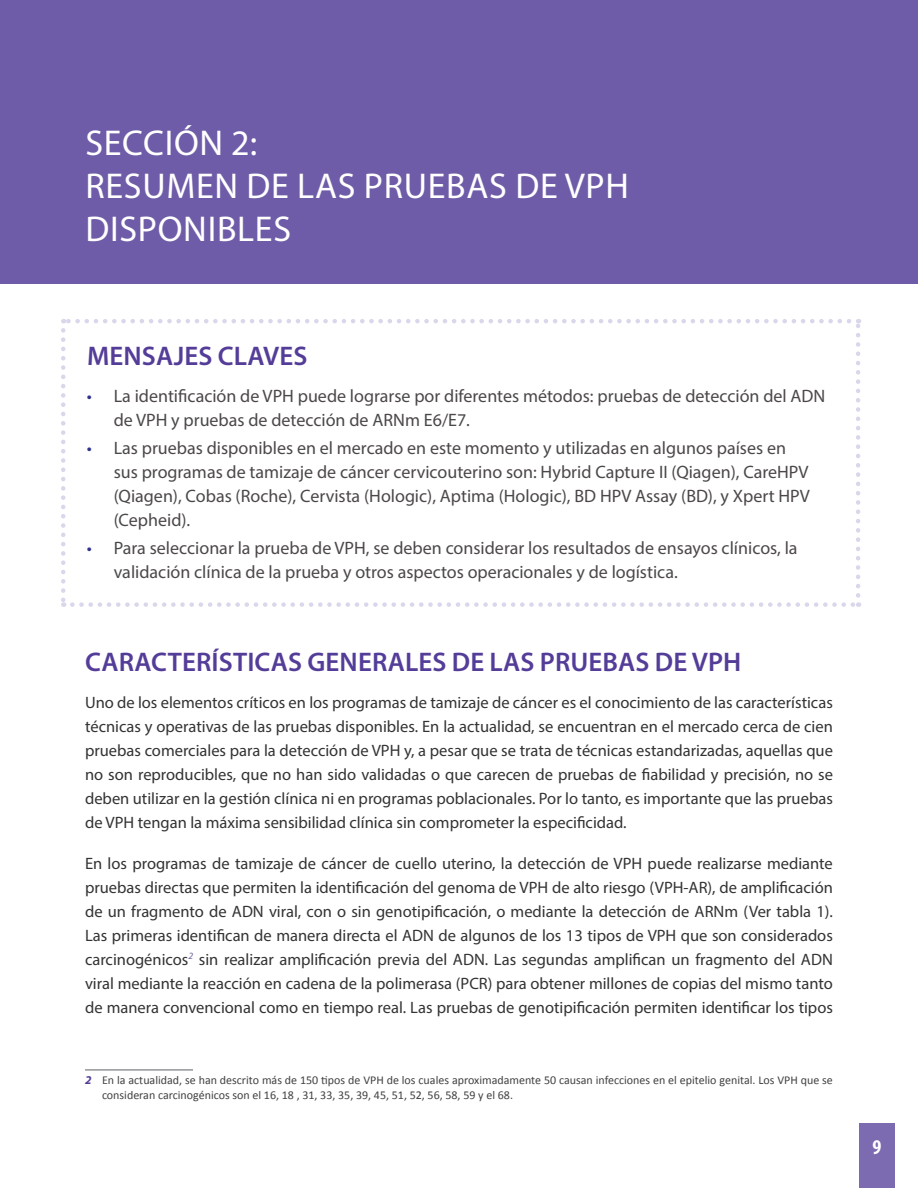
<style>
.page{position:relative;width:918px;height:1188px;background:#fff}
.page>*{position:absolute;margin:0;border:0;box-sizing:border-box;transform-origin:0 0}
.t1{font:36px/43.2px "Myriad Pro";letter-spacing:.02em;color:#fff}
.t2{font:600 27px "Myriad Pro";letter-spacing:.005em;color:#543d98}
.t3{font:700 condensed 21px "Myriad Pro";color:#fff}
.t4{font:18px/24px "Myriad Pro";color:#4c474a}
.t5{font:16.5px/24px "Myriad Pro";color:#333;text-align:justify}
.t6{font:12px/14.4px "Calibri";color:#414042}
.s1{color:#2f318f}
.s2{font-family:"Myriad Pro";font-weight:700;font-style:italic;color:#543d98}
</style>
<div class="page">
<div style="left:859px;top:1123px;width:36px;height:65px;background:#7c6bb0"></div>
<hr style="left:85px;top:1069px;width:108px;height:2px;background:#939598">
<div style="left:0;top:0;width:918px;height:283px;background:#6f5ca8"></div>
<svg style="left:61px;top:330px;width:4px;height:277px"></svg>
<svg style="left:72px;top:602px;width:787px;height:5px"></svg>
<svg style="left:856px;top:319px;width:4px;height:276px"></svg>
<svg style="left:63px;top:319px;width:786px;height:4px"></svg>
<h1 class="t1" style="left:85px;top:120px;width:545px">SECCIÓN 2:<br>RESUMEN DE LAS PRUEBAS DE VPH<br>DISPONIBLES</h1>
<h2 class="t2" style="left:87px;top:339px;width:222px">MENSAJES CLAVES</h2>
<p class="t4" style="left:114px;top:383px;width:713px;text-indent:-27px"><span class="s1">•</span> La identificación de VPH puede lograrse por diferentes métodos: pruebas de detección del ADN de VPH y pruebas de detección de ARNm E6/E7.</p>
<p class="t4" style="left:114px;top:436px;width:698px;text-indent:-27px"><span class="s1">•</span> Las pruebas disponibles en el mercado en este momento y utilizadas en algunos países en sus programas de tamizaje de cáncer cervicouterino son: Hybrid Capture II (Qiagen), CareHPV (Qiagen), Cobas (Roche), Cervista (Hologic), Aptima (Hologic), BD HPV Assay (BD), y Xpert HPV (Cepheid).</p>
<p class="t4" style="left:114px;top:536px;width:685px;text-indent:-27px"><span class="s1">•</span> Para seleccionar la prueba de VPH, se deben considerar los resultados de ensayos clínicos, la validación clínica de la prueba y otros aspectos operacionales y de logística.</p>
<h2 class="t2" style="left:85px;top:645px;width:658px">CARACTERÍSTICAS GENERALES DE LAS PRUEBAS DE VPH</h2>
<p class="t5" style="left:85px;top:690px;width:750px">Uno de los elementos críticos en los programas de tamizaje de cáncer es el conocimiento de las características técnicas y operativas de las pruebas disponibles. En la actualidad, se encuentran en el mercado cerca de cien pruebas comerciales para la detección de VPH y, a pesar que se trata de técnicas estandarizadas, aquellas que no son reproducibles, que no han sido validadas o que carecen de pruebas de fiabilidad y precisión, no se deben utilizar en la gestión clínica ni en programas poblacionales. Por lo tanto, es importante que las pruebas de VPH tengan la máxima sensibilidad clínica sin comprometer la especificidad.</p>
<p class="t5" style="left:85px;top:851px;width:749px">En los programas de tamizaje de cáncer de cuello uterino, la detección de VPH puede realizarse mediante pruebas directas que permiten la identificación del genoma de VPH de alto riesgo (VPH-AR), de amplificación de un fragmento de ADN viral, con o sin genotipificación, o mediante la detección de ARNm (Ver tabla 1).<br>Las primeras identifican de manera directa el ADN de algunos de los 13 tipos de VPH que son considerados carcinogénicos<sup>2</sup> sin realizar amplificación previa del ADN. Las segundas amplifican un fragmento del ADN viral mediante la reacción en cadena de la polimerasa (PCR) para obtener millones de copias del mismo tanto de manera convencional como en tiempo real. Las pruebas de genotipificación permiten identificar los tipos</p>
<p class="t6" style="left:102px;top:1073px;width:732px;text-indent:-17px"><span class="s2">2</span> En la actualidad, se han descrito más de 150 tipos de VPH de los cuales aproximadamente 50 causan infecciones en el epitelio genital. Los VPH que se consideran carcinogénicos son el 16, 18 , 31, 33, 35, 39, 45, 51, 52, 56, 58, 59 y el 68.</p>
<p class="t3" style="left:873px;top:1134px;width:10px">9</p>
</div>
